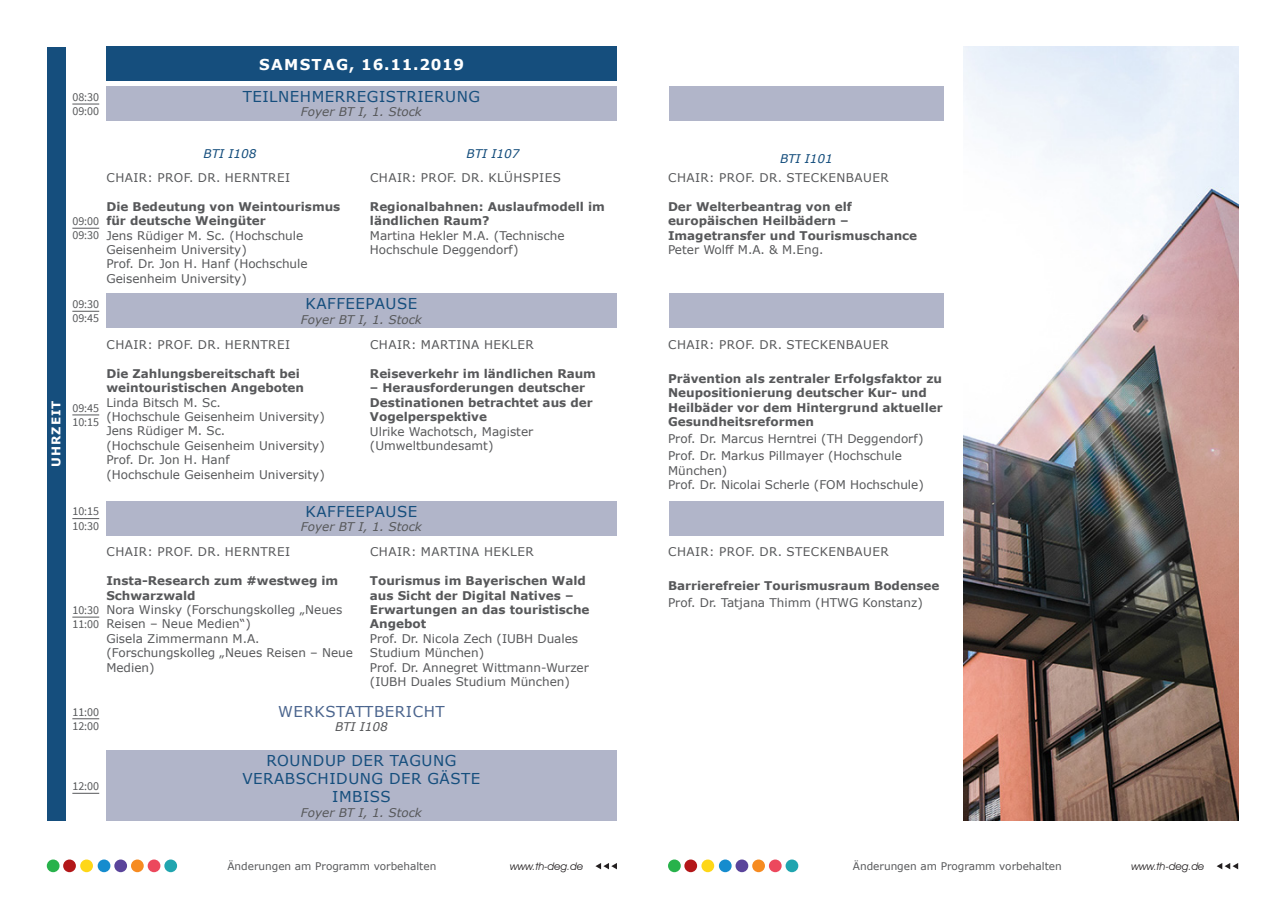
<style>
.page{position:relative;width:1285px;height:919px;background:#fff}
.page>*{position:absolute;margin:0;border:0;box-sizing:border-box;transform-origin:0 0}
.t1{font:15px/18px "Verdana";letter-spacing:.035em;color:#154e7d;text-align:center}
.t2{font:700 15px "Verdana";letter-spacing:.085em;color:#fff}
.t3{font:15px "Verdana";letter-spacing:.035em;color:#4b658e}
.t4{font:12px/14.4px "Verdana";color:#57585a}
.t5{font:700 12px/14.4px "Verdana";color:#57585a}
.t6{font:12px "Verdana";letter-spacing:.035em;color:#57585a}
.t7{font:12px/14.4px "Source Sans Pro";color:#57585a}
.t8{font:italic 12px "Verdana";color:#57585a}
.t9{font:italic 12px "Verdana";color:#154e7d}
.t10{font:700 12px "Verdana";letter-spacing:.085em;color:#fff}
.t11{font:10.5px "Verdana";color:#57585a}
.t12{font:italic 10.5px "Avant Garde IT Cby BT";color:#231f20}
</style>
<div class="page">
<svg style="left:1216px;top:863px;width:21px;height:6px"></svg>
<svg style="left:595px;top:863px;width:22px;height:6px"></svg>
<div style="left:668px;top:859px;width:12px;height:13px;background:#28b24b;border-radius:50%"></div>
<div style="left:684px;top:859px;width:13px;height:13px;background:#b31719;border-radius:50%"></div>
<div style="left:701px;top:859px;width:13px;height:13px;background:#fed718;border-radius:50%"></div>
<div style="left:718px;top:859px;width:13px;height:13px;background:#158cce;border-radius:50%"></div>
<div style="left:735px;top:859px;width:13px;height:13px;background:#5a449b;border-radius:50%"></div>
<div style="left:768px;top:859px;width:13px;height:13px;background:#ec485d;border-radius:50%"></div>
<div style="left:752px;top:859px;width:12px;height:13px;background:#f68b21;border-radius:50%"></div>
<div style="left:785px;top:859px;width:13px;height:13px;background:#20a5af;border-radius:50%"></div>
<div style="left:47px;top:859px;width:13px;height:13px;background:#28b24b;border-radius:50%"></div>
<div style="left:63px;top:859px;width:13px;height:13px;background:#b31719;border-radius:50%"></div>
<div style="left:80px;top:859px;width:13px;height:13px;background:#fed718;border-radius:50%"></div>
<div style="left:98px;top:859px;width:12px;height:13px;background:#158cce;border-radius:50%"></div>
<div style="left:114px;top:859px;width:13px;height:13px;background:#5a449b;border-radius:50%"></div>
<div style="left:148px;top:859px;width:12px;height:13px;background:#ec485d;border-radius:50%"></div>
<div style="left:131px;top:859px;width:13px;height:13px;background:#f68b21;border-radius:50%"></div>
<div style="left:164px;top:859px;width:13px;height:13px;background:#20a5af;border-radius:50%"></div>
<div style="left:106px;top:47px;width:511px;height:34px;background:#154e7d"></div>
<div style="left:47px;top:47px;width:18px;height:773px;background:#154e7d"></div>
<div style="left:106px;top:86px;width:510px;height:34px;background:#b1b5c9"></div>
<div style="left:106px;top:294px;width:510px;height:34px;background:#b1b5c9"></div>
<div style="left:669px;top:294px;width:274px;height:34px;background:#b1b5c9"></div>
<div style="left:669px;top:86px;width:274px;height:34px;background:#b1b5c9"></div>
<div style="left:669px;top:501px;width:274px;height:34px;background:#b1b5c9"></div>
<div style="left:106px;top:501px;width:510px;height:34px;background:#b1b5c9"></div>
<div style="left:106px;top:750px;width:510px;height:70px;background:#b1b5c9"></div>
<svg style="left:72px;top:104px;width:27px;height:1px"></svg>
<svg style="left:72px;top:311px;width:27px;height:1px"></svg>
<svg style="left:72px;top:518px;width:27px;height:1px"></svg>
<svg style="left:72px;top:793px;width:27px;height:1px"></svg>
<svg style="left:72px;top:228px;width:27px;height:1px"></svg>
<svg style="left:72px;top:414px;width:27px;height:1px"></svg>
<svg style="left:72px;top:616px;width:27px;height:1px"></svg>
<svg style="left:72px;top:718px;width:27px;height:1px"></svg>
<img style="left:963px;top:47px;width:274px;height:773px">
<p class="t10" style="left:48px;top:467px;width:68px;rotate:-90deg">UHRZEIT</p>
<p class="t7" style="left:72px;top:90px;width:28px">08:30<br>09:00</p>
<p class="t2" style="left:259px;top:53px;width:206px">SAMSTAG, 16.11.2019</p>
<p class="t1" style="left:243px;top:87px;width:239px">TEILNEHMERREGISTRIERUNG</p>
<p class="t8" style="left:301px;top:104px;width:123px">Foyer BT I, 1. Stock</p>
<p class="t9" style="left:203px;top:145px;width:54px">BTI I108</p>
<p class="t9" style="left:466px;top:145px;width:54px">BTI I107</p>
<p class="t6" style="left:107px;top:169px;width:185px">CHAIR: PROF. DR. HERNTREI</p>
<p class="t5" style="left:106px;top:199px;width:235px">Die Bedeutung von Weintourismus für deutsche Weingüter</p>
<p class="t4" style="left:106px;top:228px;width:203px">Jens Rüdiger M. Sc. (Hochschule<br>Geisenheim University)<br>Prof. Dr. Jon H. Hanf (Hochschule<br>Geisenheim University)</p>
<p class="t7" style="left:72px;top:214px;width:28px">09:00<br>09:30</p>
<p class="t6" style="left:370px;top:169px;width:192px">CHAIR: PROF. DR. KLÜHSPIES</p>
<p class="t5" style="left:370px;top:199px;width:236px">Regionalbahnen: Auslaufmodell im ländlichen Raum?</p>
<p class="t4" style="left:370px;top:228px;width:196px">Martina Hekler M.A. (Technische<br>Hochschule Deggendorf)</p>
<p class="t7" style="left:72px;top:297px;width:28px">09:30<br>09:45</p>
<p class="t1" style="left:305px;top:294px;width:113px">KAFFEEPAUSE</p>
<p class="t8" style="left:301px;top:311px;width:123px">Foyer BT I, 1. Stock</p>
<p class="t6" style="left:107px;top:336px;width:185px">CHAIR: PROF. DR. HERNTREI</p>
<p class="t5" style="left:106px;top:366px;width:199px">Die Zahlungsbereitschaft bei weintouristischen Angeboten</p>
<p class="t4" style="left:106px;top:395px;width:220px">Linda Bitsch M. Sc.<br>(Hochschule Geisenheim University)<br>Jens Rüdiger M. Sc.<br>(Hochschule Geisenheim University)<br>Prof. Dr. Jon H. Hanf<br>(Hochschule Geisenheim University)</p>
<p class="t7" style="left:72px;top:400px;width:28px">09:45<br>10:15</p>
<p class="t6" style="left:370px;top:336px;width:165px">CHAIR: MARTINA HEKLER</p>
<p class="t5" style="left:370px;top:366px;width:227px">Reiseverkehr im ländlichen Raum</p>
<p class="t5" style="left:370px;top:380px;width:224px">– Herausforderungen deutscher<br>Destinationen betrachtet aus der<br>Vogelperspektive</p>
<p class="t4" style="left:370px;top:424px;width:165px">Ulrike Wachotsch, Magister (Umweltbundesamt)</p>
<p class="t7" style="left:72px;top:504px;width:28px">10:15<br>10:30</p>
<p class="t7" style="left:72px;top:602px;width:28px">10:30<br>11:00</p>
<p class="t7" style="left:72px;top:704px;width:28px">11:00<br>12:00</p>
<p class="t1" style="left:305px;top:502px;width:113px">KAFFEEPAUSE</p>
<p class="t8" style="left:301px;top:518px;width:123px">Foyer BT I, 1. Stock</p>
<p class="t6" style="left:107px;top:543px;width:185px">CHAIR: PROF. DR. HERNTREI</p>
<p class="t5" style="left:106px;top:573px;width:233px">Insta-Research zum #westweg im<br>Schwarzwald</p>
<p class="t4" style="left:106px;top:602px;width:248px">Nora Winsky (Forschungskolleg „Neues<br>Reisen – Neue Medien“)<br>Gisela Zimmermann M.A. (Forschungskolleg „Neues Reisen – Neue<br>Medien)</p>
<p class="t6" style="left:370px;top:543px;width:165px">CHAIR: MARTINA HEKLER</p>
<p class="t5" style="left:370px;top:573px;width:221px">Tourismus im Bayerischen Wald aus Sicht der Digital Natives –<br>Erwartungen an das touristische<br>Angebot</p>
<p class="t4" style="left:370px;top:631px;width:220px">Prof. Dr. Nicola Zech (IUBH Duales<br>Studium München)<br>Prof. Dr. Annegret Wittmann-Wurzer (IUBH Duales Studium München)</p>
<p class="t3" style="left:278px;top:701px;width:168px">WERKSTATTBERICHT</p>
<p class="t8" style="left:335px;top:718px;width:54px">BTI I108</p>
<p class="t7" style="left:72px;top:778px;width:28px">12:00</p>
<p class="t1" style="left:242px;top:751px;width:239px">ROUNDUP DER TAGUNG<br>VERABSCHIDUNG DER GÄSTE<br>IMBISS</p>
<p class="t8" style="left:301px;top:803px;width:123px">Foyer BT I, 1. Stock</p>
<p class="t9" style="left:779px;top:150px;width:54px">BTI I101</p>
<p class="t6" style="left:668px;top:169px;width:222px">CHAIR: PROF. DR. STECKENBAUER</p>
<p class="t5" style="left:668px;top:199px;width:251px">Der Welterbeantrag von elf europäischen Heilbädern –<br>Imagetransfer und Tourismuschance</p>
<p class="t4" style="left:668px;top:242px;width:157px">Peter Wolff M.A. &amp; M.Eng.</p>
<p class="t6" style="left:668px;top:336px;width:222px">CHAIR: PROF. DR. STECKENBAUER</p>
<p class="t5" style="left:668px;top:371px;width:276px">Prävention als zentraler Erfolgsfaktor zu Neupositionierung deutscher Kur- und Heilbäder vor dem Hintergrund aktueller Gesundheitsreformen</p>
<p class="t4" style="left:668px;top:430px;width:257px;line-height:17px">Prof. Dr. Marcus Herntrei (TH Deggendorf)<br>Prof. Dr. Markus Pillmayer (Hochschule</p>
<p class="t4" style="left:668px;top:463px;width:257px">München)<br>Prof. Dr. Nicolai Scherle (FOM Hochschule)</p>
<p class="t6" style="left:668px;top:543px;width:222px">CHAIR: PROF. DR. STECKENBAUER</p>
<p class="t5" style="left:668px;top:578px;width:273px">Barrierefreier Tourismusraum Bodensee</p>
<p class="t4" style="left:668px;top:595px;width:256px">Prof. Dr. Tatjana Thimm (HTWG Konstanz)</p>
<p class="t11" style="left:227px;top:858px;width:210px">Änderungen am Programm vorbehalten</p>
<p class="t11" style="left:852px;top:858px;width:210px">Änderungen am Programm vorbehalten</p>
<p class="t12" style="left:510px;top:859px;width:74px">www.th-deg.de</p>
<p class="t12" style="left:1131px;top:859px;width:74px">www.th-deg.de</p>
</div>
